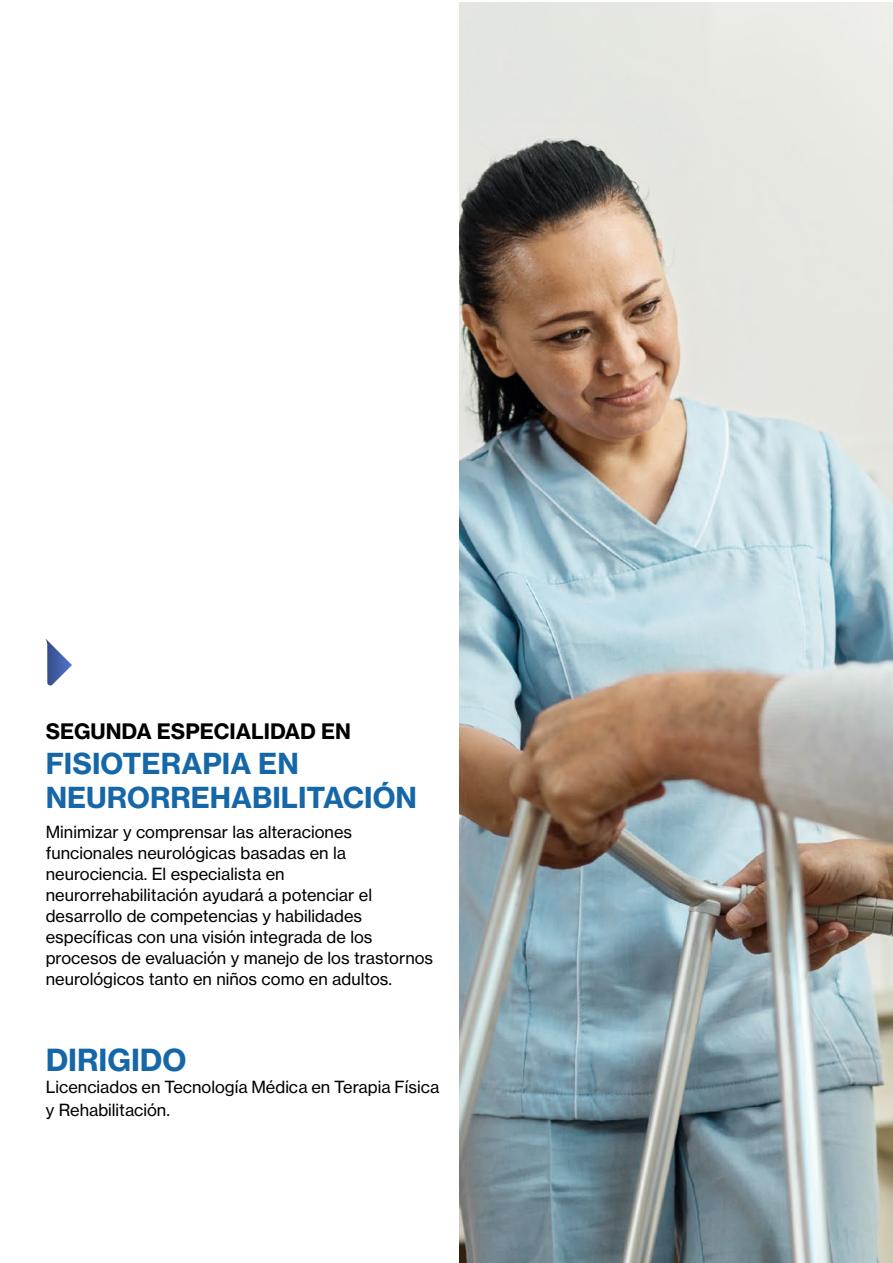
<style>
.page{position:relative;width:893px;height:1263px;background:#fff}
.page>*{position:absolute;margin:0;border:0;box-sizing:border-box;transform-origin:0 0}
.t1{font:30px "N Haas Grotesk TX Std 75 Bd";color:#1567a8}
.t2{font:28.5px/34.5px "N Haas Grotesk TX Std 75 Bd";color:#1567a8}
.t3{font:21px "N Haas Grotesk TX Std 75 Bd";color:#000}
.t4{font:16.5px/21px "N Haas Grotesk TX Std 55 Rg";color:#000}
</style>
<div class="page">
<img style="left:460px;top:2px;width:433px;height:1261px">
<svg style="left:46px;top:639px;width:26px;height:47px"></svg>
<p class="t3" style="left:46px;top:718px;width:307px">SEGUNDA ESPECIALIDAD EN</p>
<h2 class="t2" style="left:46px;top:746px;width:373px">FISIOTERAPIA EN<br>NEURORREHABILITACIÓN</h2>
<p class="t4" style="left:46px;top:821px;width:389px">Minimizar y comprensar las alteraciones funcionales neurológicas basadas en la neurociencia. El especialista en neurorrehabilitación ayudará a potenciar el desarrollo de competencias y habilidades específicas con una visión integrada de los procesos de evaluación y manejo de los trastornos neurológicos tanto en niños como en adultos.</p>
<h1 class="t1" style="left:46px;top:1041px;width:142px">DIRIGIDO</h1>
<p class="t4" style="left:46px;top:1076px;width:395px;line-height:22.5px">Licenciados en Tecnología Médica en Terapia Física y Rehabilitación.</p>
</div>
